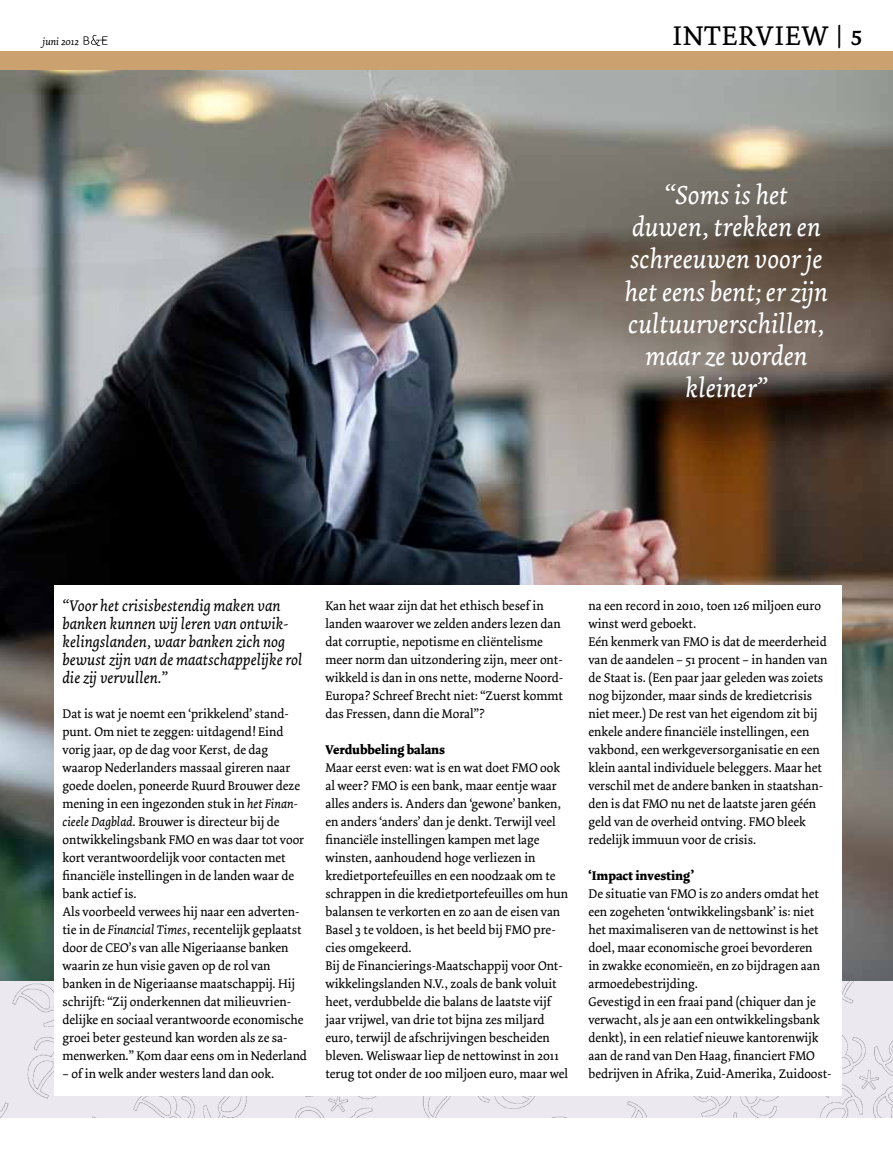
<style>
.page{position:relative;width:893px;height:1149px;background:#fff}
.page>*{position:absolute;margin:0;border:0;box-sizing:border-box;transform-origin:0 0}
.t1{font:28.5px "Dolly";letter-spacing:.04em;color:#000}
.t2{font:italic 27.45px/32.1px "Dolly";color:#fff;text-align:center}
.t3{font:italic 16.2px/18px "Dolly";color:#000}
.t4{font:13.2px/18px "Dolly";color:#000}
.t5{font:700 13.2px "Dolly";color:#000}
.t6{font:italic 10.5px "Dolly";color:#000}
.s1{font-size:22.5px}
.s2{font-family:"Dolly Small Caps"}
.s3{font-style:italic}
</style>
<div class="page">
<img style="left:0;top:980px;width:893px;height:136px">
<img style="left:0;top:69px;width:893px;height:911px">
<svg style="left:84px;top:35px;width:24px;height:11px"></svg>
<div style="left:54px;top:585px;width:788px;height:510px;background:#fff"></div>
<div style="left:0;top:51px;width:893px;height:18px;background:#caa16f"></div>
<p class="t6" style="left:43px;top:35px;width:38px">juni 2012</p>
<h1 class="t1" style="left:673px;top:19px;width:192px">interview <span class="s1">|</span> <span class="s2">5</span></h1>
<h2 class="t2" style="left:625px;top:179px;width:205px">“Soms is het duwen, trekken en schreeuwen voor je het eens bent; er zijn cultuurverschillen, maar ze worden kleiner”</h2>
<p class="t3" style="left:63px;top:596px;width:241px">“Voor het crisisbestendig maken van banken kunnen wij leren van ontwik&shy;kelingslanden, waar banken zich nog bewust zijn van de maatschappelijke rol die zij vervullen.”</p>
<p class="t4" style="left:63px;top:704px;width:246px">Dat is wat je noemt een ‘prikkelend’ stand&shy;punt. Om niet te zeggen: uitdagend! Eind vorig jaar, op de dag voor Kerst, de dag waarop Nederlanders massaal gireren naar goede doelen, poneerde Ruurd Brouwer deze mening in een ingezonden stuk in <span class="s3">het Finan&shy;cieele Dagblad</span>. Brouwer is directeur bij de ontwikkelingsbank FMO en was daar tot voor kort verantwoordelijk voor contacten met financiële instellingen in de landen waar de bank actief is.<br>Als voorbeeld verwees hij naar een adverten&shy;tie in de <span class="s3">Financial Times</span>, recentelijk geplaatst door de CEO’s van alle Nigeriaanse banken waarin ze hun visie gaven op de rol van banken in de Nigeriaanse maatschappij. Hij schrijft: “Zij onderkennen dat milieuvrien&shy;delijke en sociaal verantwoorde economische groei beter gesteund kan worden als ze sa&shy;menwerken.” Kom daar eens om in Nederland</p>
<p class="t4" style="left:63px;top:1064px;width:213px">– of in welk ander westers land dan ook.</p>
<p class="t4" style="left:325px;top:596px;width:239px">Kan het waar zijn dat het ethisch besef in landen waarover we zelden anders lezen dan dat corruptie, nepotisme en cliëntelisme meer norm dan uitzondering zijn, meer ont&shy;wikkeld is dan in ons nette, moderne Noord-Europa? Schreef Brecht niet: “Zuerst kommt das Fressen, dann die Moral”?</p>
<p class="t5" style="left:325px;top:741px;width:121px">Verdubbeling balans</p>
<p class="t4" style="left:325px;top:758px;width:244px">Maar eerst even: wat is en wat doet FMO ook al weer? FMO is een bank, maar eentje waar alles anders is. Anders dan ‘gewone’ banken, en anders ‘anders’ dan je denkt. Terwijl veel financiële instellingen kampen met lage winsten, aanhoudend hoge verliezen in kredietportefeuilles en een noodzaak om te schrappen in die kredietportefeuilles om hun balansen te verkorten en zo aan de eisen van Basel 3 te voldoen, is het beeld bij FMO pre&shy;cies omgekeerd.<br>Bij de Financierings-Maatschappij voor Ont&shy;wikkelingslanden N.V., zoals de bank voluit heet, verdubbelde die balans de laatste vijf jaar vrijwel, van drie tot bijna zes miljard euro, terwijl de afschrijvingen bescheiden bleven. Weliswaar liep de nettowinst in 2011 terug tot onder de 100 miljoen euro, maar wel</p>
<p class="t4" style="left:588px;top:596px;width:241px">na een record in 2010, toen 126 miljoen euro winst werd geboekt.<br>Eén kenmerk van FMO is dat de meerderheid van de aandelen – 51 procent – in handen van de Staat is. (Een paar jaar geleden was zoiets nog bijzonder, maar sinds de kredietcrisis niet meer.) De rest van het eigendom zit bij enkele andere financiële instellingen, een vakbond, een werkgeversorganisatie en een klein aantal individuele beleggers. Maar het verschil met de andere banken in staatshan&shy;den is dat FMO nu net de laatste jaren géén geld van de overheid ontving. FMO bleek redelijk immuun voor de crisis.</p>
<p class="t5" style="left:588px;top:867px;width:107px">‘Impact investing’</p>
<p class="t4" style="left:588px;top:884px;width:245px">De situatie van FMO is zo anders omdat het een zogeheten ‘ontwikkelingsbank’ is: niet het maximaliseren van de nettowinst is het doel, maar economische groei bevorderen<br>in zwakke economieën, en zo bijdragen aan armoedebestrijding.<br>Gevestigd in een fraai pand (chiquer dan je verwacht, als je aan een ontwikkelingsbank denkt), in een relatief nieuwe kantorenwijk aan de rand van Den Haag, financiert FMO bedrijven in Afrika, Zuid-Amerika, Zuidoost-</p>
</div>
